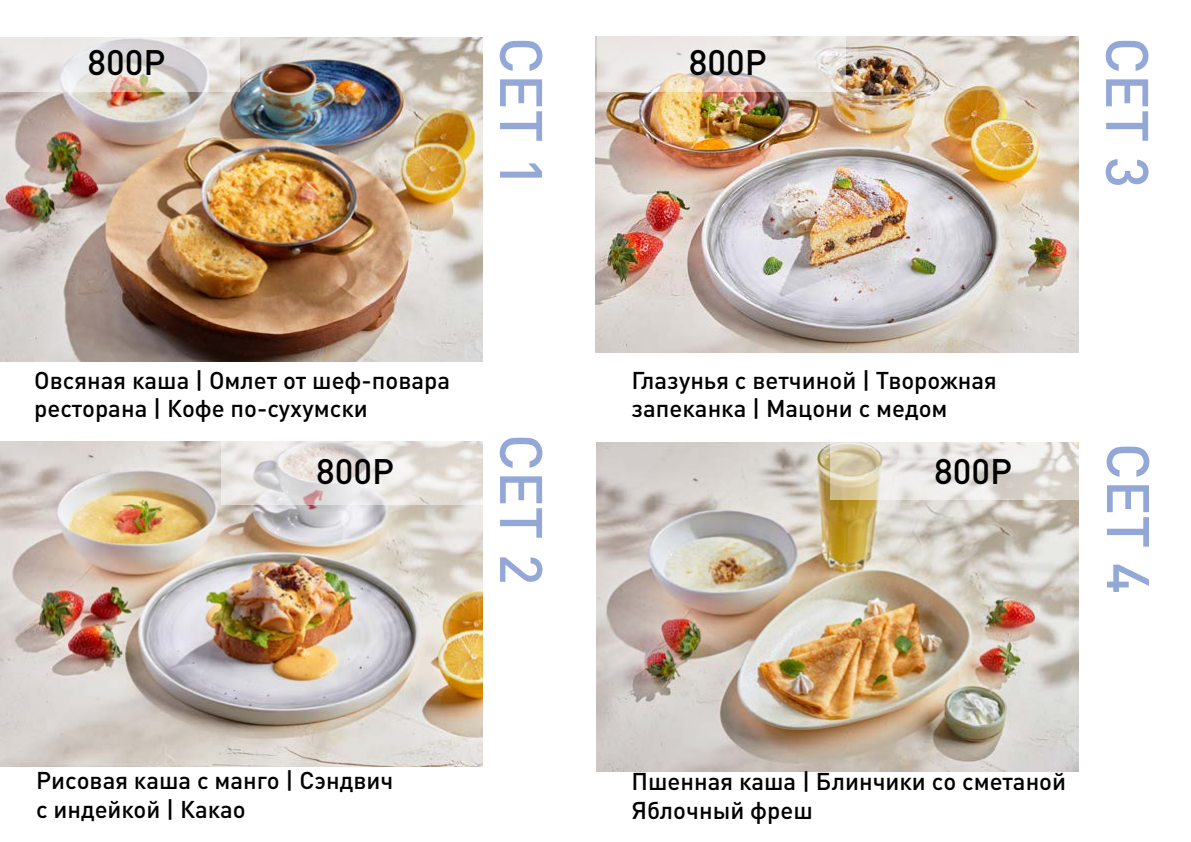
<style>
.page{position:relative;width:1191px;height:842px;background:#fff}
.page>*{position:absolute;margin:0;border:0;box-sizing:border-box;transform-origin:0 0}
.t1{font:500 59px "DIN Pro";color:#93a8d7}
.t2{font:500 35px "DIN Pro";color:#000}
.t3{font:500 24px/28.8px "DIN Pro";color:#000}
</style>
<div class="page">
<img style="left:0;top:37px;width:483px;height:324px">
<img style="left:0;top:441px;width:483px;height:326px">
<svg style="left:0;top:37px;width:240px;height:55px;background:#e1dddb"></svg>
<svg style="left:221px;top:441px;width:262px;height:64px;background:#e5e1de"></svg>
<img style="left:596px;top:37px;width:483px;height:316px">
<img style="left:597px;top:443px;width:481px;height:328px">
<svg style="left:596px;top:36px;width:249px;height:56px;background:#e8e1dc"></svg>
<svg style="left:830px;top:443px;width:249px;height:57px;background:#e2ddd3"></svg>
<h2 class="t2" style="left:87px;top:39px;width:79px">800Р</h2>
<h1 class="t1" style="left:561px;top:37px;width:153px;rotate:90deg">СЕТ 1</h1>
<h2 class="t2" style="left:689px;top:38px;width:79px">800Р</h2>
<h1 class="t1" style="left:1167px;top:37px;width:153px;rotate:90deg">СЕТ 3</h1>
<p class="t3" style="left:34px;top:364px;width:417px">Овсяная каша | Омлет от шеф-повара ресторана | Кофе по-сухумски</p>
<p class="t3" style="left:631px;top:364px;width:367px">Глазунья с ветчиной | Творожная запеканка | Мацони с медом</p>
<h2 class="t2" style="left:316px;top:448px;width:79px">800Р</h2>
<h1 class="t1" style="left:561px;top:434px;width:153px;rotate:90deg">СЕТ 2</h1>
<h2 class="t2" style="left:934px;top:448px;width:79px">800Р</h2>
<h1 class="t1" style="left:1168px;top:443px;width:153px;rotate:90deg">СЕТ 4</h1>
<p class="t3" style="left:36px;top:765px;width:359px">Рисовая каша с манго | Сэндвич с индейкой | Какао</p>
<p class="t3" style="left:631px;top:766px;width:436px">Пшенная каша | Блинчики со сметаной<br>Яблочный фреш</p>
</div>
